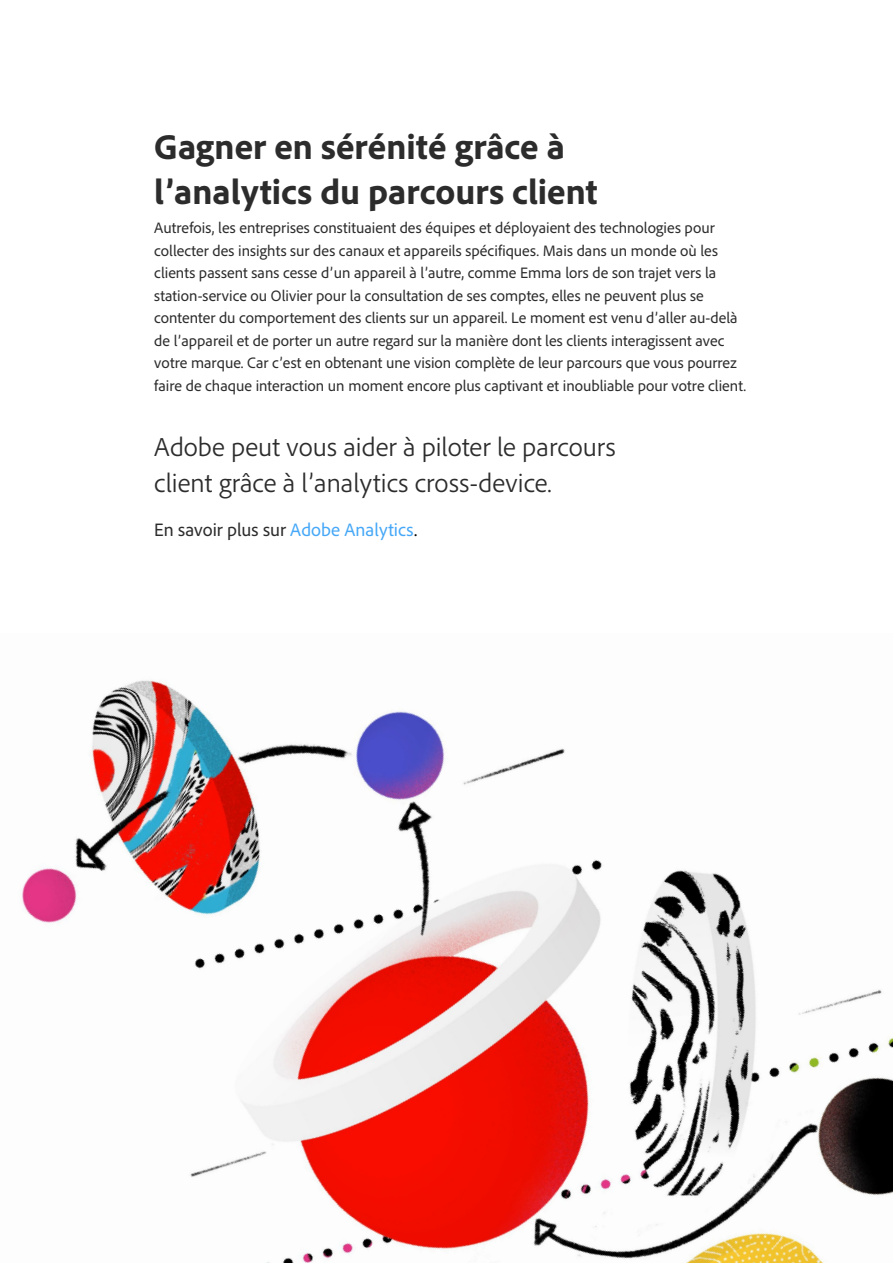
<style>
.page{position:relative;width:893px;height:1263px;background:#fff}
.page>*{position:absolute;margin:0;border:0;box-sizing:border-box;transform-origin:0 0}
.H1{font:800 36px/45px "Adobe Clean";color:#2c2c2c}
.t1{font:300 27px/36px "Adobe Clean";color:#2c2c2c}
.Body_Large{font:18.75px "Adobe Clean";color:#2c2c2c}
.Body{font:15.75px/22.5px "Adobe Clean";color:#2c2c2c}
.s1{color:#46a8f7}
.s2{color:#000}
</style>
<div class="page">
<img style="left:22px;top:680px;width:871px;height:583px">
<p class="H1" style="left:154px;top:123px;width:445px">Gagner en sérénité grâce à l’analytics du parcours client</p>
<p class="Body" style="left:154px;top:216px;width:593px">Autrefois, les entreprises constituaient des équipes et déployaient des technologies pour collecter des insights sur des canaux et appareils spécifiques. Mais dans un monde où les clients passent sans cesse d’un appareil à l’autre, comme Emma lors de son trajet vers la station-service ou Olivier pour la consultation de ses comptes, elles ne peuvent plus se contenter du comportement des clients sur un appareil. Le moment est venu d’aller au-delà de l’appareil et de porter un autre regard sur la manière dont les clients interagissent avec votre marque. Car c’est en obtenant une vision complète de leur parcours que vous pourrez faire de chaque interaction un moment encore plus captivant et inoubliable pour votre client.</p>
<h2 class="t1" style="left:154px;top:428px;width:463px">Adobe peut vous aider à piloter le parcours client grâce à l’analytics cross-device.</h2>
<p class="Body_Large" style="left:154px;top:517px;width:264px">En savoir plus sur <span class="s1">Adobe Analytics</span><span class="s2">.</span></p>
</div>
